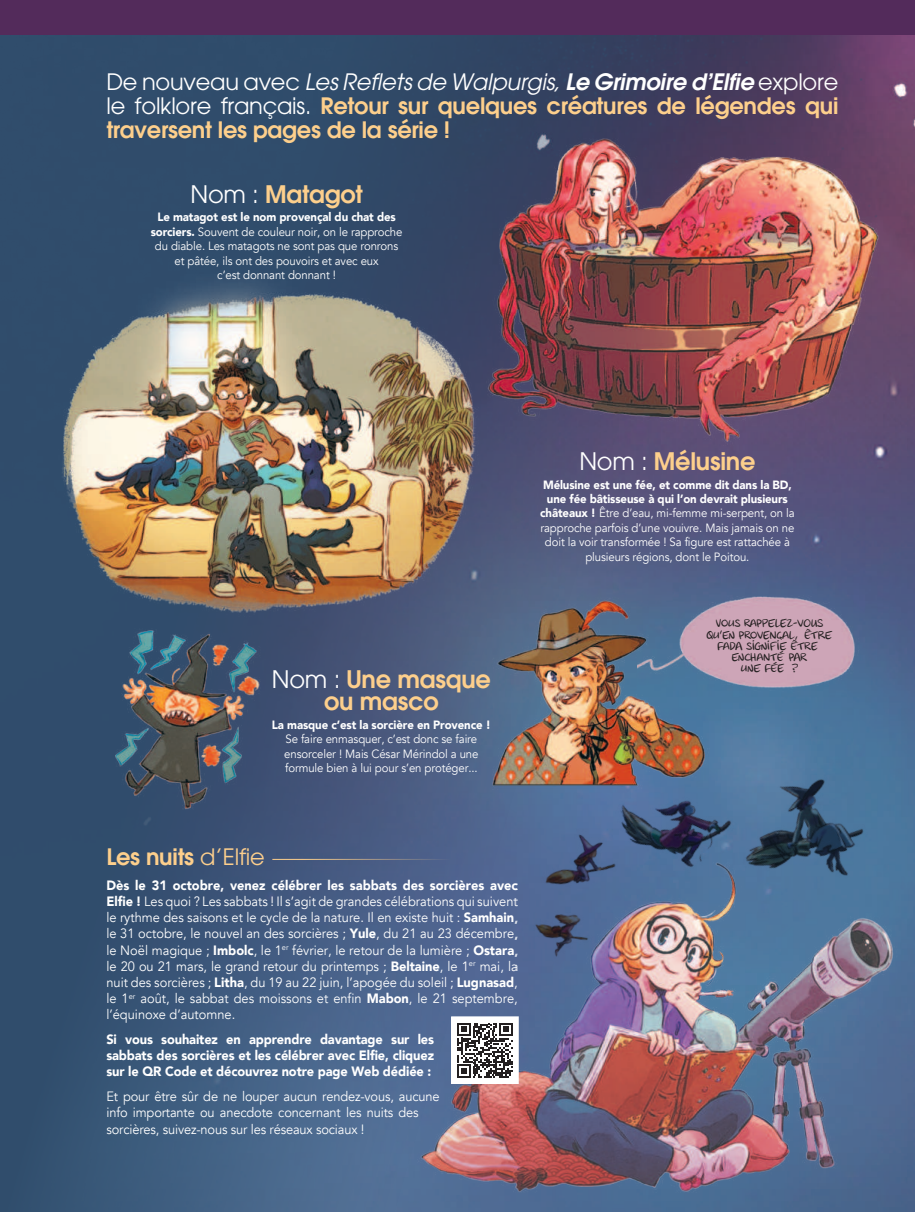
<style>
.page{position:relative;width:915px;height:1212px;background:#fff}
.page>*{position:absolute;margin:0;border:0;box-sizing:border-box;transform-origin:0 0}
.t1{font:600 24px/22.5px "ITC Avant Garde Std";letter-spacing:-.01em;color:#fdcf8c;text-align:center}
.t2{font:600 22.5px/24px "ITC Avant Garde Std";letter-spacing:-.01em;color:#fdcf8c;text-align:justify}
.t3{font:13.5px/16.2px "Avenir";letter-spacing:-.01em;color:#fff;text-align:justify;scale:.95 1}
.t4{font:900 13.5px/16.2px "Avenir";letter-spacing:-.01em;color:#fff;text-align:justify;scale:.95 1}
.t5{font:12px/14.4px "Avenir";letter-spacing:-.01em;color:#fff;text-align:center;scale:.95 1}
.t6{font:900 12px "Avenir";letter-spacing:-.01em;color:#fff;scale:.95 1}
.t7{font:10.5px/11.2px "Elfie SR";letter-spacing:-.03em;color:#231f20;text-align:center}
.s1{font-weight:400;color:#fff}
.s2{font-weight:400;font-style:italic;color:#fff}
.s3{font-style:italic;color:#fff}
.s4{font-weight:900}
.s5{font-weight:400}
</style>
<div class="page">
<img style="left:0;top:35px;width:914px;height:1177px">
<div style="left:0;top:0;width:914px;height:35px;background:#532b5b"></div>
<img style="left:421px;top:115px;width:493px;height:353px">
<img style="left:405px;top:850px;width:502px;height:355px">
<img style="left:51px;top:274px;width:439px;height:353px">
<img style="left:474px;top:591px;width:242px;height:200px">
<img style="left:110px;top:623px;width:156px;height:190px">
<img style="left:715px;top:752px;width:173px;height:168px">
<img style="left:604px;top:756px;width:142px;height:129px">
<img style="left:516px;top:816px;width:122px;height:159px">
<div style="left:451px;top:1017px;width:67px;height:66px;background:#fff"></div>
<svg style="left:457px;top:1023px;width:55px;height:55px"></svg>
<hr style="left:272px;top:859px;width:245px;height:1px;background:#fdcf8c">
<img style="left:637px;top:561px;width:262px;height:146px">
<h2 class="t2" style="left:106px;top:71px;width:733px"><span class="s1">De nouveau avec</span> <span class="s2">Les Reflets de Walpurgis,</span> <span class="s3">Le Grimoire d’Elfie</span> <span class="s1">explore le folklore français.</span> Retour sur quelques créatures de légendes qui traversent les pages de la série !</h2>
<h1 class="t1" style="left:190px;top:184px;width:173px"><span class="s1">Nom :</span> Matagot</h1>
<p class="t5" style="left:151px;top:211px;width:266px"><span class="s4">Le matagot est le nom provençal du chat des sorciers.</span> Souvent de couleur noir, on le rapproche du diable. Les matagots ne sont pas que ronrons et pâtée, ils ont des pouvoirs et avec eux<br>c’est donnant donnant !</p>
<h1 class="t1" style="left:272px;top:669px;width:220px"><span class="s1">Nom :</span> Une masque ou masco</h1>
<p class="t6" style="left:272px;top:714px;width:232px">La masque c’est la sorcière en Provence !</p>
<p class="t5" style="left:284px;top:733px;width:206px;text-align:justify">Se faire enmasquer, c’est donc se faire ensorceler ! Mais César Mérindol a une formule bien à lui pour s’en protéger...</p>
<h1 class="t1" style="left:579px;top:451px;width:178px"><span class="s1">Nom :</span> Mélusine</h1>
<p class="t5" style="left:540px;top:478px;width:269px"><span class="s4">Mélusine est une fée, et comme dit dans la BD, une fée bâtisseuse à qui l’on devrait plusieurs châteaux !</span> Être d’eau, mi-femme mi-serpent, on la rapproche parfois d’une vouivre. Mais jamais on ne doit la voir transformée ! Sa figure est rattachée à plusieurs régions, dont le Poitou.</p>
<p class="t7" style="left:706px;top:617px;width:128px">VOUS RAPPELEZ-VOUS<br>QU’EN PROVENÇAL, « ÊTRE<br>FADA SIGNIFIE ÊTRE «<br>ENCHANTÉ PAR<br>UNE FÉE « ?</p>
<h2 class="t2" style="left:106px;top:846px;width:160px">Les nuits <span class="s5">d’Elfie</span></h2>
<p class="t3" style="left:106px;top:878px;width:434px"><span class="s4">Dès le 31 octobre, venez célébrer les sabbats des sorcières avec Elfie !</span> Les quoi ? Les sabbats ! Il s’agit de grandes célébrations qui suivent le rythme des saisons et le cycle de la nature. Il en existe huit : <span class="s4">Samhain</span>, le 31 octobre, le nouvel an des sorcières ; <span class="s4">Yule</span>, du 21 au 23 décembre, le Noël magique ; <span class="s4">Imbolc</span>, le 1<sup>er</sup> février, le retour de la lumière ; <span class="s4">Ostara</span>, le 20 ou 21 mars, le grand retour du printemps ; <span class="s4">Beltaine</span>, le 1<sup>er</sup> mai, la nuit des sorcières ; <span class="s4">Litha</span>, du 19 au 22 juin, l’apogée du soleil ; <span class="s4">Lugnasad</span>, le 1<sup>er</sup> août, le sabbat des moissons et enfin <span class="s4">Mabon</span>, le 21 septembre, l’équinoxe d’automne.</p>
<p class="t4" style="left:106px;top:1031px;width:346px">Si vous souhaitez en apprendre davantage sur les sabbats des sorcières et les célébrer avec Elfie, cliquez sur le QR Code et découvrez notre page Web dédiée :</p>
<p class="t3" style="left:106px;top:1090px;width:352px;text-align:left">Et pour être sûr de ne louper aucun rendez-vous, aucune info importante ou anecdote concernant les nuits des sorcières, suivez-nous sur les réseaux sociaux !</p>
</div>
